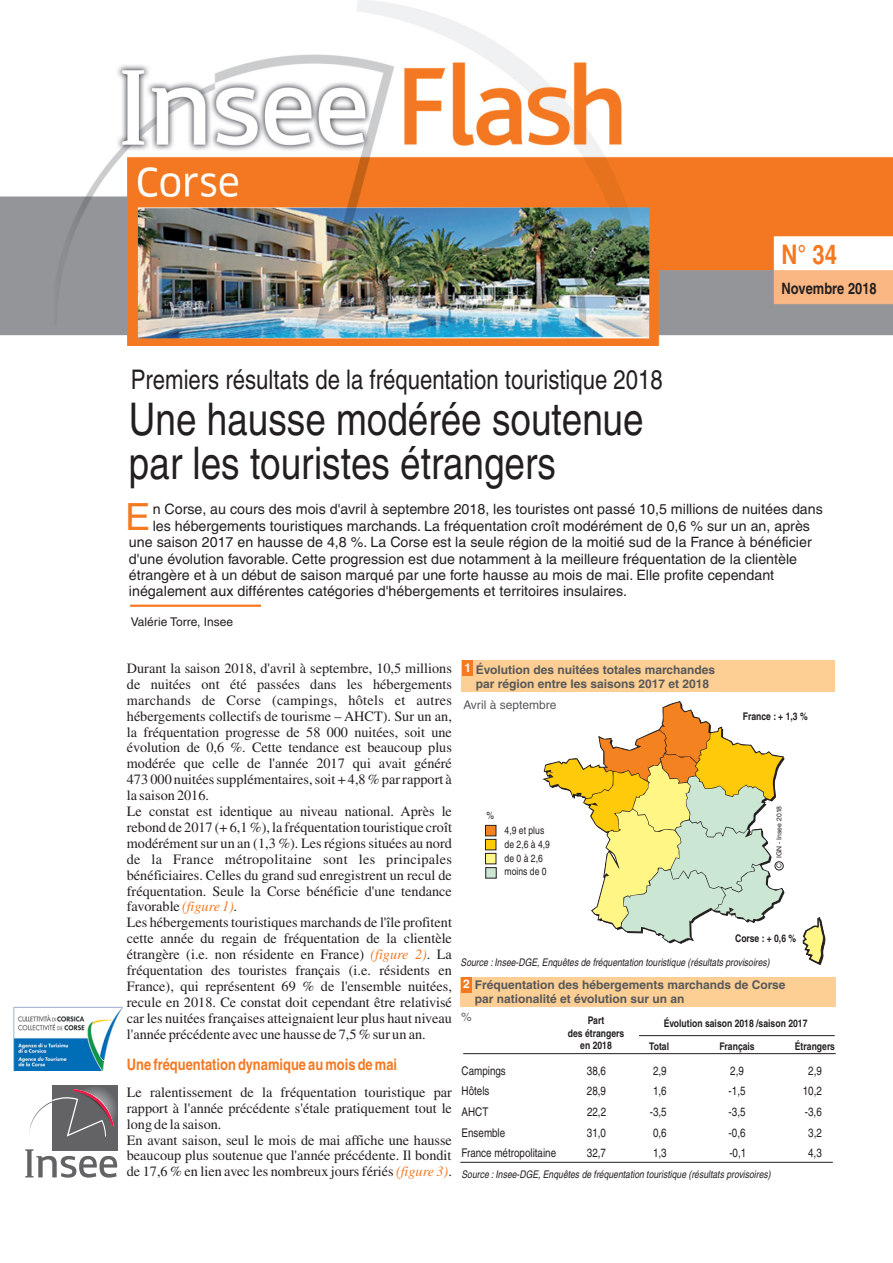
<style>
.page{position:relative;width:893px;height:1263px;background:#fff}
.page>*{position:absolute;margin:0;border:0;box-sizing:border-box;transform-origin:0 0}
.t1{font:condensed 45px/44.7px "Helvetica";color:#231f20}
.t2{font:37.5px "Helvetica";color:#f47921}
.t3{font:condensed 27px "Helvetica";color:#231f20}
.t4{font:700 condensed 27px "Helvetica";color:#f47921}
.t5{font:700 condensed 15.75px "Helvetica";color:#f47921}
.t6{font:700 condensed 15.75px "Helvetica";color:#231f20}
.t7{font:14.25px/15.9px "Times";color:#231f20}
.t8{font:14.25px "Helvetica";color:#231f20}
.t9{font:700 12px/14.2px "Helvetica";color:#57585a}
.t10{font:condensed 12px "Helvetica";color:#231f20}
.t11{font:12px "Helvetica";color:#231f20}
.t12{font:12px "Helvetica";color:#57585a}
.t13{font:700 12px "Helvetica";color:#fff}
.t14{font:italic condensed 10.5px "Helvetica";color:#231f20}
.t15{font:700 condensed 10.5px/12.5px "Helvetica";color:#231f20;text-align:center}
.t16{font:condensed 10.5px/13.6px "Helvetica";color:#231f20}
.t17{font:6.75px "Helvetica";color:#231f20}
.s1{font-style:italic;color:#f47921}
.s2{font-style:italic}
.s3{color:#fff}
</style>
<div class="page">
<hr style="left:130px;top:605px;width:131px;height:2px;background:#f47921">
<div style="left:52px;top:1085px;width:65px;height:65px;background:#636366"></div>
<svg style="left:25px;top:1088px;width:92px;height:90px"></svg>
<img style="left:0;top:0;width:892px;height:345px">
<div style="left:461px;top:660px;width:374px;height:32px;background:#fdcf94"></div>
<div style="left:462px;top:660px;width:11px;height:15px;background:#f47921"></div>
<svg style="left:485px;top:825px;width:12px;height:53px"></svg>
<svg style="left:803px;top:917px;width:23px;height:48px"></svg>
<svg style="left:545px;top:702px;width:240px;height:242px"></svg>
<div style="left:774px;top:861px;width:10px;height:9px;border:1px solid #231f20;border-radius:50%"></div>
<div style="left:460px;top:977px;width:376px;height:29px;background:#fdcf94"></div>
<div style="left:461px;top:977px;width:11px;height:15px;background:#f47921"></div>
<hr style="left:460px;top:1162px;width:373px;height:1px;background:#231f20">
<hr style="left:463px;top:1053px;width:373px;height:1px;background:#231f20">
<hr style="left:639px;top:1035px;width:196px;height:1px;background:#231f20">
<img style="left:13px;top:1006px;width:110px;height:64px">
<h3 class="t4" style="left:781px;top:243px;width:57px">N° 34</h3>
<p class="t6" style="left:781px;top:281px;width:97px">Novembre 2018</p>
<h3 class="t3" style="left:131px;top:368px;width:533px">Premiers résultats de la fréquentation touristique 2018</h3>
<h1 class="t1" style="left:129px;top:400px;width:516px">Une hausse modérée soutenue par les touristes étrangers</h1>
<p class="t8" style="left:153px;top:503px;width:672px">n Corse, au cours des mois d'avril à septembre 2018, les touristes ont passé 10,5 millions de nuitées dans</p>
<p class="t8" style="left:153px;top:519px;width:659px">les hébergements touristiques marchands. La fréquentation croît modérément de 0,6 % sur un an, après</p>
<p class="t8" style="left:129px;top:536px;width:684px">une saison 2017 en hausse de 4,8 %. La Corse est la seule région de la moitié sud de la France à bénéficier</p>
<p class="t8" style="left:129px;top:552px;width:670px">d'une évolution favorable. Cette progression est due notamment à la meilleure fréquentation de la clientèle</p>
<p class="t8" style="left:129px;top:569px;width:647px">étrangère et à un début de saison marqué par une forte hausse au mois de mai. Elle profite cependant</p>
<p class="t8" style="left:129px;top:585px;width:499px">inégalement aux différentes catégories d'hébergements et territoires insulaires.</p>
<p class="t11" style="left:131px;top:616px;width:104px">Valérie Torre, Insee</p>
<h2 class="t2" style="left:125px;top:501px;width:27px">E</h2>
<p class="t7" style="left:127px;top:661px;width:327px">Durant la saison 2018, d'avril à septembre, 10,5 millions de nuitées ont été passées dans les hébergements marchands de Corse (campings, hôtels et autres hébergements collectifs de tourisme – AHCT). Sur un an, la fréquentation progresse de 58 000 nuitées, soit une évolution de 0,6 %. Cette tendance est beaucoup plus modérée que celle de l'année 2017 qui avait généré 473 000 nuitées supplémentaires, soit + 4,8 % par rapport à la saison 2016.<br>Le constat est identique au niveau national. Après le rebond de 2017 (+ 6,1 %), la fréquentation touristique croît modérément sur un an (1,3 %). Les régions situées au nord de la France métropolitaine sont les principales bénéficiaires. Celles du grand sud enregistrent un recul de fréquentation. Seule la Corse bénéficie d'une tendance favorable<span class="s1">(figure 1)</span><span class="s2">.<br></span>Les hébergements touristiques marchands de l'île profitent cette année du regain de fréquentation de la clientèle étrangère (i.e. non résidente en France)</p>
<p class="t7" style="left:127px;top:947px;width:327px;text-align:justify;text-indent:244px"><span class="s1">(figure 2)</span>. La fréquentation des touristes français (i.e. résidents en France), qui représentent 69 % de l'ensemble nuitées, recule en 2018. Ce constat doit cependant être relativisé car les nuitées françaises atteignaient leur plus haut niveau l'année précédente avec une hausse de 7,5 % sur un an.</p>
<p class="t5" style="left:127px;top:1058px;width:272px">Une fréquentation dynamique au mois de mai</p>
<p class="t7" style="left:127px;top:1085px;width:327px">Le ralentissement de la fréquentation touristique par rapport à l'année précédente s'étale pratiquement tout le long de la saison.<br>En avant saison, seul le mois de mai affiche une hausse beaucoup plus soutenue que l'année précédente. Il bondit de 17,6 % en lien avec les nombreux jours fériés <span class="s1">(figure 3)</span>.</p>
<p class="t9" style="left:476px;top:663px;width:241px">Évolution des nuitées totales marchandes par région entre les saisons 2017 et 2018</p>
<p class="t13" style="left:464px;top:662px;width:8px">1</p>
<p class="t12" style="left:463px;top:699px;width:95px">Avril à septembre</p>
<p class="t15" style="left:743px;top:711px;width:66px">France : + 1,3 %</p>
<p class="t16" style="left:487px;top:809px;width:9px">%</p>
<p class="t16" style="left:505px;top:824px;width:47px">4,9 et plus de 2,6 à 4,9 de 0 à 2,6 moins de 0</p>
<p class="t17" style="left:776px;top:858px;width:53px;rotate:-90deg">IGN - Insee 2018</p>
<p class="t17" style="left:776px;top:868px;width:6px;rotate:-90deg">C</p>
<p class="t15" style="left:735px;top:933px;width:63px">Corse : + 0,6 %</p>
<p class="t14" style="left:461px;top:957px;width:311px">Source : Insee-DGE, Enquêtes de fréquentation touristique (résultats provisoires)</p>
<p class="t9" style="left:475px;top:978px;width:312px;text-indent:-12px"><span class="s3">2</span> Fréquentation des hébergements marchands de Corse par nationalité et évolution sur un an</p>
<p class="t12" style="left:461px;top:1012px;width:12px">%</p>
<p class="t15" style="left:664px;top:1017px;width:145px">Évolution saison 2018 /saison 2017</p>
<p class="t15" style="left:649px;top:1041px;width:21px">Total</p>
<p class="t15" style="left:719px;top:1041px;width:37px">Français</p>
<p class="t15" style="left:795px;top:1041px;width:42px">Étrangers</p>
<p class="t10" style="left:462px;top:1065px;width:46px">Campings</p>
<p class="t10" style="left:587px;top:1065px;width:21px">38,6</p>
<p class="t10" style="left:653px;top:1065px;width:15px">2,9</p>
<p class="t10" style="left:730px;top:1065px;width:15px">2,9</p>
<p class="t10" style="left:808px;top:1065px;width:15px">2,9</p>
<p class="t10" style="left:462px;top:1086px;width:29px">Hôtels</p>
<p class="t10" style="left:587px;top:1086px;width:21px">28,9</p>
<p class="t10" style="left:653px;top:1086px;width:15px">1,6</p>
<p class="t10" style="left:729px;top:1086px;width:18px">-1,5</p>
<p class="t10" style="left:803px;top:1086px;width:21px">10,2</p>
<p class="t10" style="left:462px;top:1107px;width:28px">AHCT</p>
<p class="t10" style="left:587px;top:1107px;width:21px">22,2</p>
<p class="t10" style="left:650px;top:1107px;width:18px">-3,5</p>
<p class="t10" style="left:729px;top:1107px;width:18px">-3,5</p>
<p class="t10" style="left:805px;top:1107px;width:18px">-3,6</p>
<p class="t10" style="left:462px;top:1127px;width:45px">Ensemble</p>
<p class="t10" style="left:587px;top:1127px;width:21px">31,0</p>
<p class="t10" style="left:653px;top:1127px;width:15px">0,6</p>
<p class="t10" style="left:729px;top:1127px;width:18px">-0,6</p>
<p class="t10" style="left:808px;top:1127px;width:15px">3,2</p>
<p class="t10" style="left:462px;top:1148px;width:96px">France métropolitaine</p>
<p class="t10" style="left:587px;top:1148px;width:21px">32,7</p>
<p class="t10" style="left:653px;top:1148px;width:15px">1,3</p>
<p class="t10" style="left:729px;top:1148px;width:18px">-0,1</p>
<p class="t10" style="left:808px;top:1148px;width:15px">4,3</p>
<p class="t15" style="left:568px;top:1015px;width:58px">Part<br>des étrangers en 2018</p>
<p class="t14" style="left:462px;top:1170px;width:311px">Source : Insee-DGE, Enquêtes de fréquentation touristique (résultats provisoires)</p>
</div>
